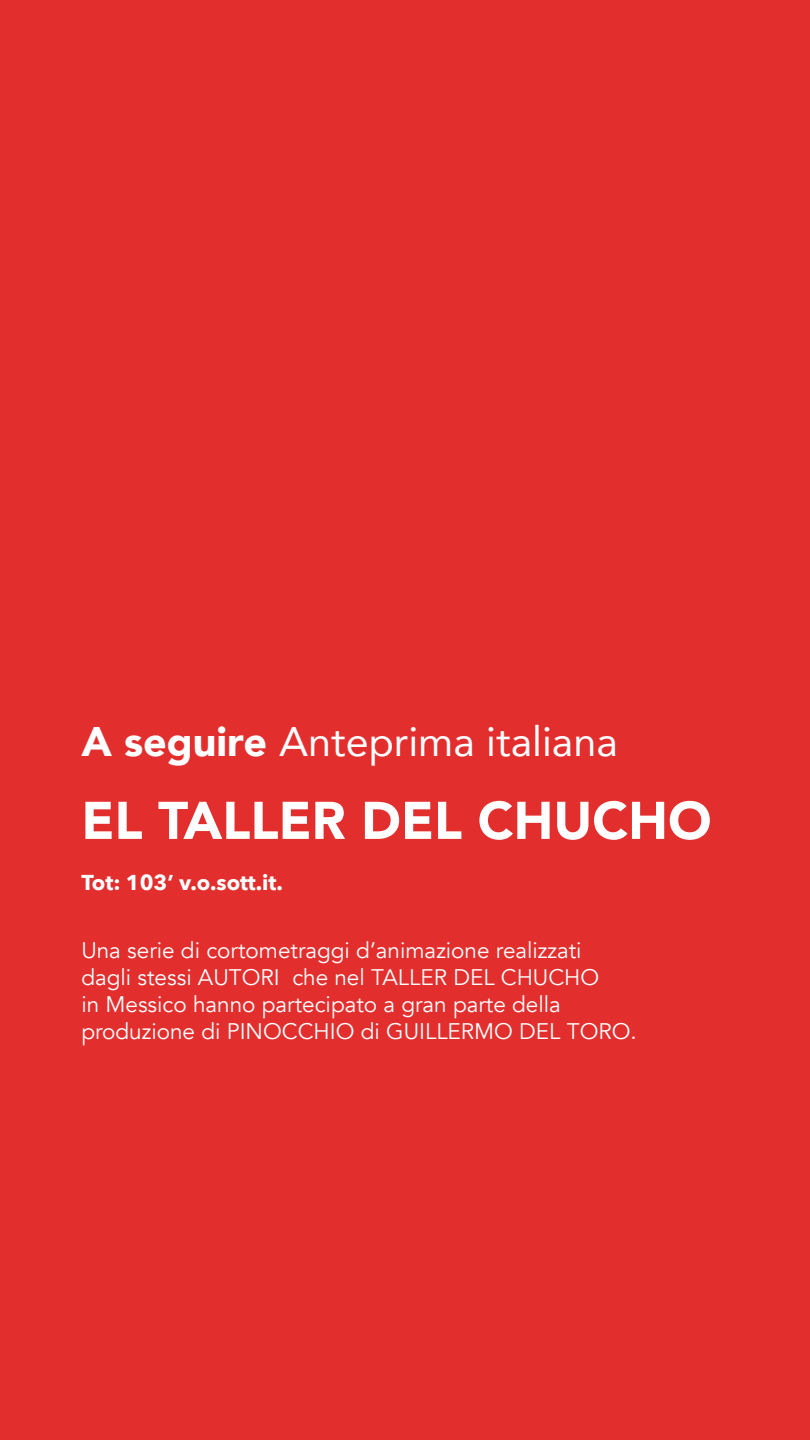
<style>
.page{position:relative;width:810px;height:1440px;background:#e32e2e}
.page>*{position:absolute;margin:0;border:0;box-sizing:border-box;transform-origin:0 0}
.t1{font:900 52.43px "Avenir";color:#fff}
.t2{font:41.25px "Avenir";color:#fff}
.t3{font:22.5px/27px "Avenir";color:#fff}
.t4{font:700 21.45px "Avenir Next";color:#fff}
.s1{font-weight:900}
</style>
<div class="page">
<p class="t2" style="left:81px;top:709px;width:538px"><span class="s1">A seguire</span> Anteprima italiana</p>
<p class="t1" style="left:81px;top:776px;width:632px">EL TALLER DEL CHUCHO</p>
<p class="t4" style="left:81px;top:864px;width:203px">Tot: 103’ v.o.sott.it.</p>
<p class="t3" style="left:81px;top:937px;width:557px">Una serie di cortometraggi d’animazione realizzati dagli stessi AUTORI che nel TALLER DEL CHUCHO<br>in Messico hanno partecipato a gran parte della produzione di PINOCCHIO di GUILLERMO DEL TORO.</p>
</div>
